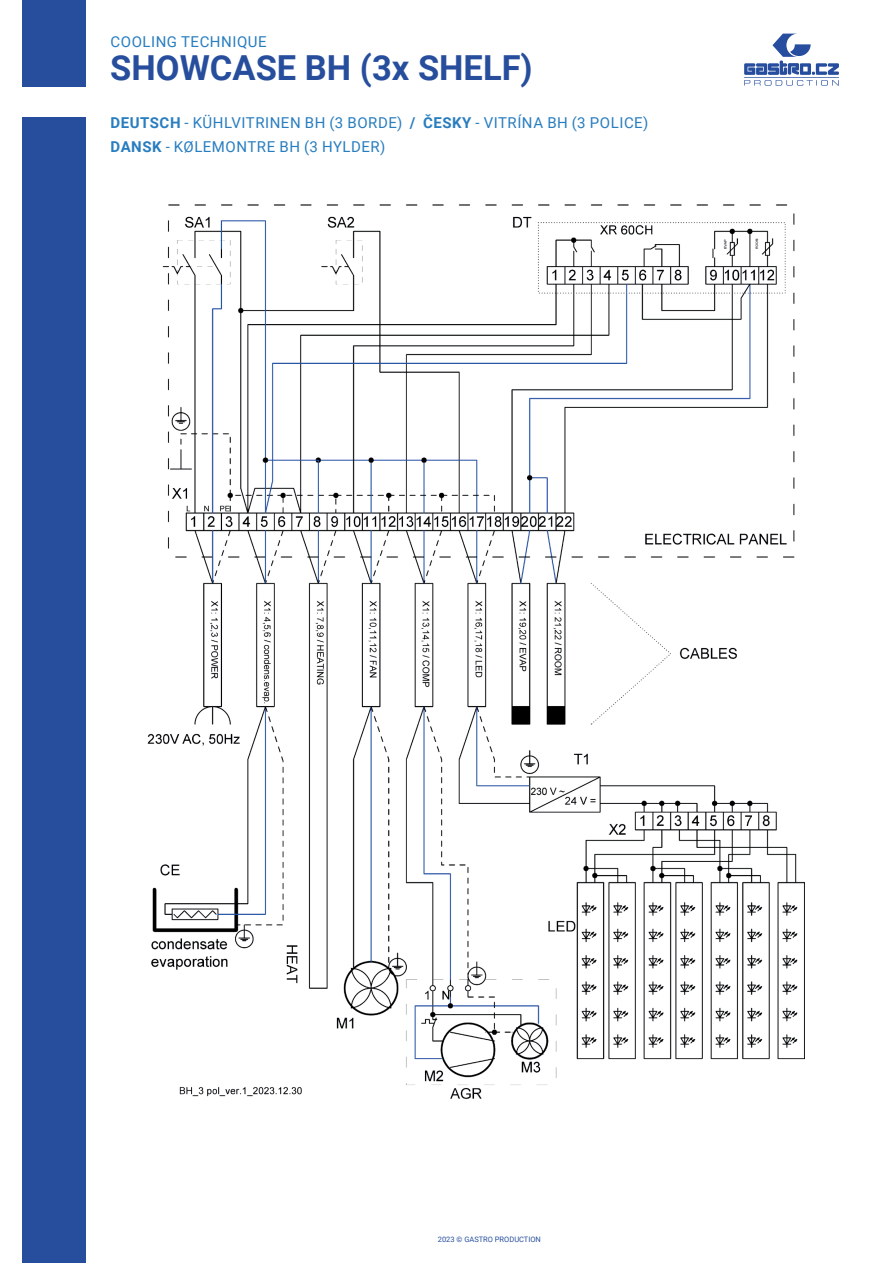
<style>
.page{position:relative;width:893px;height:1263px;background:#fff}
.page>*{position:absolute;margin:0;border:0;box-sizing:border-box;transform-origin:0 0}
.t1{font:700 34.5px "Roboto";color:#274e9d}
.t2{font:15px/24px "Roboto";letter-spacing:.035em;color:#287dbf}
.t3{font:7.5px "Roboto";color:#274e9d}
.s1{font-weight:700}
</style>
<div class="page">
<svg style="left:744px;top:34px;width:95px;height:52px"></svg>
<div style="left:22px;top:0;width:64px;height:87px;background:#274e9d"></div>
<div style="left:22px;top:117px;width:64px;height:1146px;background:#274e9d"></div>
<img style="left:148px;top:205px;width:657px;height:894px">
<p class="t2" style="left:111px;top:30px;width:158px">COOLING TECHNIQUE</p>
<h1 class="t1" style="left:110px;top:44px;width:424px">SHOWCASE BH (3x SHELF)</h1>
<p class="t2" style="left:111px;top:110px;width:539px"><span class="s1">DEUTSCH</span> - KÜHLVITRINEN BH (3 BORDE) <span class="s1">/ ČESKY</span> - VITRÍNA BH (3 POLICE)<br><span class="s1">DANSK</span> - KØLEMONTRE BH (3 HYLDER)</p>
<p class="t3" style="left:438px;top:1233px;width:105px">2023 © GASTRO PRODUCTION</p>
</div>
